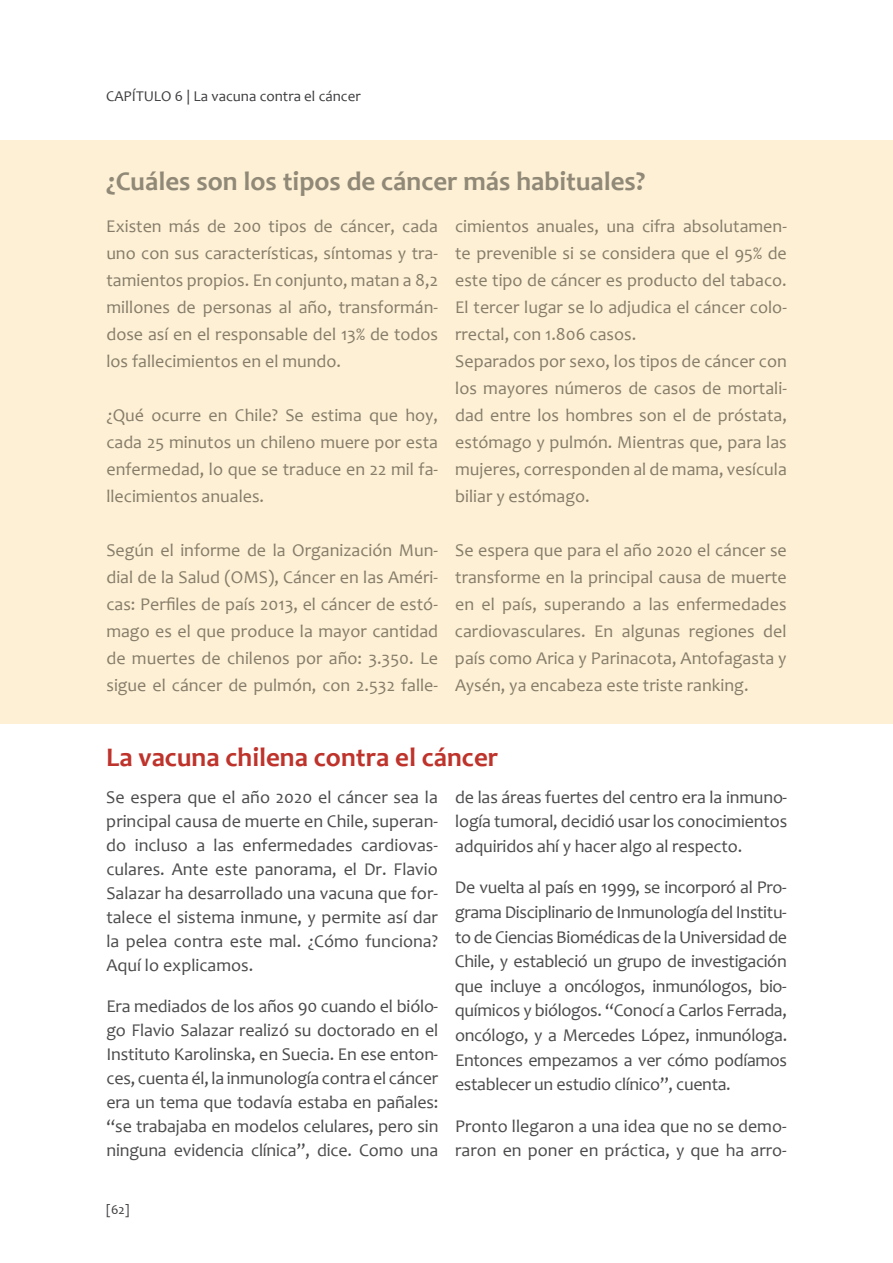
<style>
.page{position:relative;width:893px;height:1263px;background:#fff}
.page>*{position:absolute;margin:0;border:0;box-sizing:border-box;transform-origin:0 0}
.t1{font:700 27px "Candara";color:#908977}
.t2{font:700 27px "Candara";color:#be332b}
.t3{font:18px/27px "Candara";color:#857d6a;text-align:justify}
.t4{font:18px/24px "Candara";letter-spacing:-.01em;color:#4b4b4d;text-align:justify}
.t5{font:15px "Candara";color:#3e3d40}
.t6{font:13.5px "Candara";color:#3e3d40}
</style>
<div class="page">
<div style="left:0;top:140px;width:893px;height:583px;background:#fef0d5"></div>
<p class="t5" style="left:106px;top:87px;width:256px">CAPÍTULO 6 | La vacuna contra el cáncer</p>
<h1 class="t1" style="left:106px;top:164px;width:541px">¿Cuáles son los tipos de cáncer más habituales?</h1>
<p class="t3" style="left:106px;top:212px;width:333px">Existen más de 200 tipos de cáncer, cada uno con sus características, síntomas y tra&shy;tamientos propios. En conjunto, matan a 8,2 millones de personas al año, transformán&shy;dose así en el responsable del 13% de todos los fallecimientos en el mundo.</p>
<p class="t3" style="left:455px;top:212px;width:333px;text-align:left">cimientos anuales, una cifra absolutamen&shy;te prevenible si se considera que el 95% de este tipo de cáncer es producto del tabaco.<br>El tercer lugar se lo adjudica el cáncer colo&shy;rrectal, con 1.806 casos.<br>Separados por sexo, los tipos de cáncer con los mayores números de casos de mortali&shy;dad entre los hombres son el de próstata, estómago y pulmón. Mientras que, para las mujeres, corresponden al de mama, vesícula biliar y estómago.</p>
<p class="t3" style="left:455px;top:536px;width:333px">Se espera que para el año 2020 el cáncer se transforme en la principal causa de muerte en el país, superando a las enfermedades cardiovasculares. En algunas regiones del país como Arica y Parinacota, Antofagasta y Aysén, ya encabeza este triste ranking.</p>
<p class="t3" style="left:106px;top:401px;width:333px">¿Qué ocurre en Chile? Se estima que hoy, cada 25 minutos un chileno muere por esta enfermedad, lo que se traduce en 22 mil fa&shy;llecimientos anuales.</p>
<p class="t3" style="left:106px;top:536px;width:333px">Según el informe de la Organización Mun&shy;dial de la Salud (OMS), Cáncer en las Améri&shy;cas: Perfiles de país 2013, el cáncer de estó&shy;mago es el que produce la mayor cantidad de muertes de chilenos por año: 3.350. Le sigue el cáncer de pulmón, con 2.532 falle-</p>
<h1 class="t2" style="left:106px;top:740px;width:393px">La vacuna chilena contra el cáncer</h1>
<p class="t4" style="left:106px;top:785px;width:333px">Se espera que el año 2020 el cáncer sea la principal causa de muerte en Chile, superan&shy;do incluso a las enfermedades cardiovas&shy;culares. Ante este panorama, el Dr. Flavio Salazar ha desarrollado una vacuna que for&shy;talece el sistema inmune, y permite así dar la pelea contra este mal. ¿Cómo funciona?<br>Aquí lo explicamos.</p>
<p class="t4" style="left:106px;top:993px;width:334px">Era mediados de los años 90 cuando el biólo&shy;go Flavio Salazar realizó su doctorado en el Instituto Karolinska, en Suecia. En ese enton&shy;ces, cuenta él, la inmunología contra el cáncer era un tema que todavía estaba en pañales: “se trabajaba en modelos celulares, pero sin ninguna evidencia clínica”, dice. Como una</p>
<p class="t4" style="left:455px;top:784px;width:334px;line-height:24.6px">de las áreas fuertes del centro era la inmuno&shy;logía tumoral, decidió usar los conocimientos adquiridos ahí y hacer algo al respecto.</p>
<p class="t4" style="left:455px;top:875px;width:334px;line-height:24.6px">De vuelta al país en 1999, se incorporó al Pro&shy;grama Disciplinario de Inmunología del Institu&shy;to de Ciencias Biomédicas de la Universidad de Chile, y estableció un grupo de investigación que incluye a oncólogos, inmunólogos, bio&shy;químicos y biólogos. “Conocí a Carlos Ferrada, oncólogo, y a Mercedes López, inmunóloga.<br>Entonces empezamos a ver cómo podíamos establecer un estudio clínico”, cuenta.</p>
<p class="t4" style="left:455px;top:1113px;width:333px;line-height:24.6px">Pronto llegaron a una idea que no se demo&shy;raron en poner en práctica, y que ha arro-</p>
<p class="t6" style="left:106px;top:1201px;width:25px">[62]</p>
</div>
